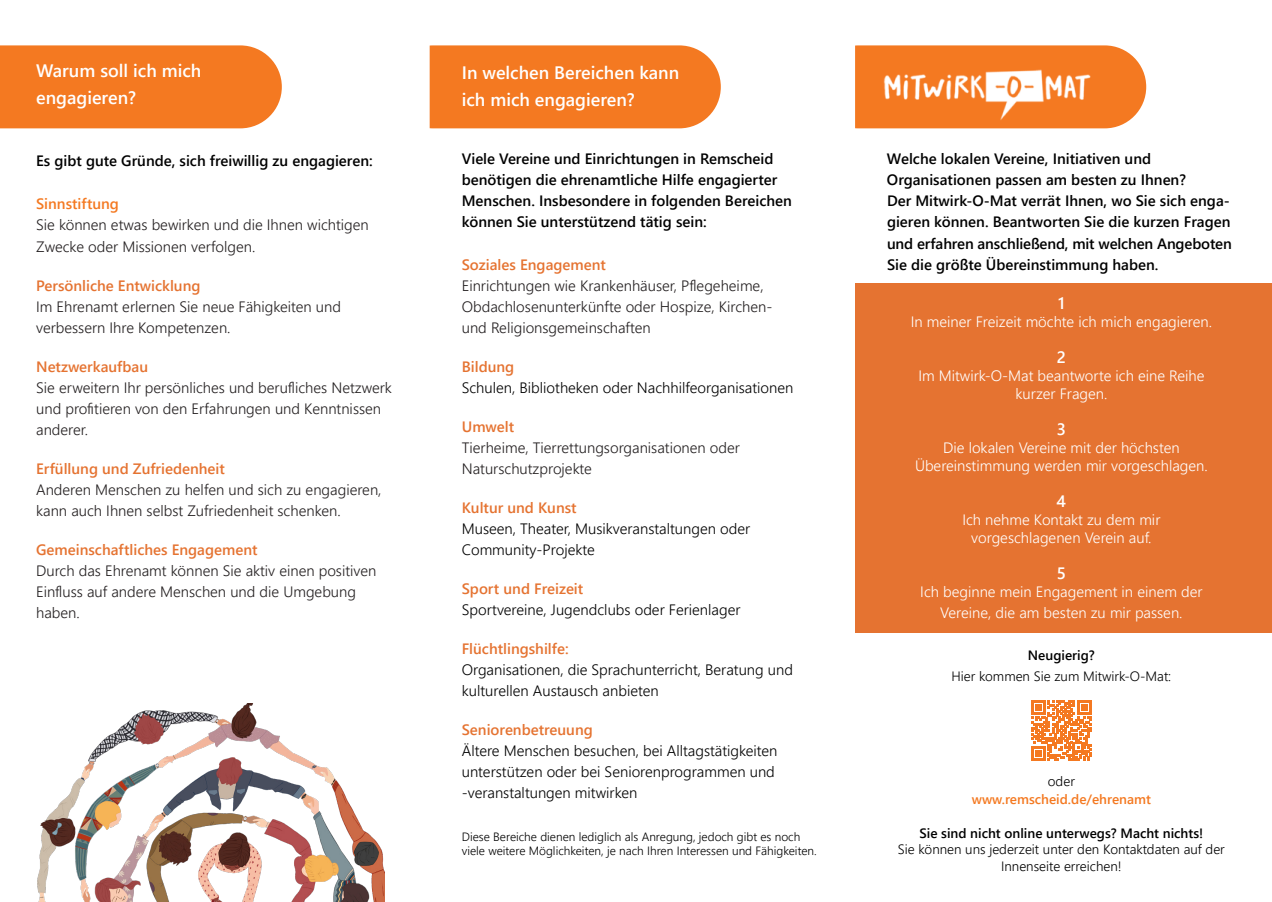
<style>
.page{position:relative;width:1272px;height:902px;background:#fff}
.page>*{position:absolute;margin:0;border:0;box-sizing:border-box;transform-origin:0 0}
.t1{font:600 18px/27px "Segoe UI";color:#fff}
.t2{font:600 16.5px "Segoe UI";color:#fff}
.t3{font:300 15px/21px "Segoe UI";color:#231f20}
.t4{font:600 15px/21px "Segoe UI";color:#000}
.t5{font:300 15px/21px "Segoe UI";color:#000}
.t6{font:300 15px/18px "Segoe UI";color:#fff;text-align:center}
.t7{font:600 15px "Segoe UI";color:#e57331}
.t8{font:600 15px "Segoe UI";color:#f47921}
.t9{font:300 13.5px/16.2px "Segoe UI";color:#000;text-align:center}
.t10{font:600 13.5px "Segoe UI";color:#000}
.t11{font:600 13.5px "Segoe UI";color:#f47921}
.t12{font:300 12px/14.4px "Segoe UI";color:#000}
</style>
<div class="page">
<svg style="left:855px;top:45px;width:291px;height:83px;background:#f4812f"></svg>
<div style="left:0;top:45px;width:282px;height:83px;background:#f47921"></div>
<div style="left:855px;top:283px;width:416px;height:349px;background:#e57331"></div>
<img style="left:874px;top:68px;width:224px;height:53px">
<img style="left:37px;top:703px;width:347px;height:198px">
<div style="left:429px;top:45px;width:291px;height:83px;background:#f47921"></div>
<svg style="left:1031px;top:700px;width:60px;height:60px"></svg>
<p class="t1" style="left:36px;top:56px;width:167px">Warum soll ich mich engagieren?</p>
<p class="t4" style="left:36px;top:148px;width:338px">Es gibt gute Gründe, sich freiwillig zu engagieren:</p>
<p class="t8" style="left:36px;top:190px;width:84px">Sinnstiftung</p>
<p class="t3" style="left:36px;top:213px;width:334px">Sie können etwas bewirken und die Ihnen wichtigen<br>Zwecke oder Missionen verfolgen.</p>
<p class="t7" style="left:36px;top:271px;width:166px">Persönliche Entwicklung</p>
<p class="t3" style="left:36px;top:294px;width:306px">Im Ehrenamt erlernen Sie neue Fähigkeiten und verbessern Ihre Kompetenzen.</p>
<p class="t7" style="left:36px;top:352px;width:113px">Netzwerkaufbau</p>
<p class="t3" style="left:36px;top:375px;width:357px">Sie erweitern Ihr persönliches und berufliches Netzwerk und profitieren von den Erfahrungen und Kenntnissen anderer.</p>
<p class="t7" style="left:36px;top:454px;width:190px">Erfüllung und Zufriedenheit</p>
<p class="t3" style="left:36px;top:477px;width:347px">Anderen Menschen zu helfen und sich zu engagieren, kann auch Ihnen selbst Zufriedenheit schenken.</p>
<p class="t7" style="left:36px;top:535px;width:223px">Gemeinschaftliches Engagement</p>
<p class="t3" style="left:36px;top:558px;width:342px">Durch das Ehrenamt können Sie aktiv einen positiven<br>Einfluss auf andere Menschen und die Umgebung haben.</p>
<p class="t1" style="left:462px;top:58px;width:219px">In welchen Bereichen kann ich mich engagieren?</p>
<p class="t4" style="left:462px;top:147px;width:331px">Viele Vereine und Einrichtungen in Remscheid benötigen die ehrenamtliche Hilfe engagierter Menschen. Insbesondere in folgenden Bereichen können Sie unterstützend tätig sein:</p>
<p class="t7" style="left:462px;top:250px;width:146px">Soziales Engagement</p>
<p class="t3" style="left:462px;top:273px;width:312px">Einrichtungen wie Krankenhäuser, Pflegeheime,<br>Obdachlosenunterkünfte oder Hospize, Kirchen&shy;und Religionsgemeinschaften</p>
<p class="t7" style="left:462px;top:352px;width:54px">Bildung</p>
<p class="t5" style="left:462px;top:375px;width:333px">Schulen, Bibliotheken oder Nachhilfeorganisationen</p>
<p class="t7" style="left:462px;top:412px;width:54px">Umwelt</p>
<p class="t3" style="left:462px;top:435px;width:280px">Tierheime, Tierrettungsorganisationen oder<br>Naturschutzprojekte</p>
<p class="t7" style="left:462px;top:493px;width:116px">Kultur und Kunst</p>
<p class="t5" style="left:462px;top:516px;width:290px">Museen, Theater, Musikveranstaltungen oder<br>Community-Projekte</p>
<p class="t7" style="left:462px;top:574px;width:123px">Sport und Freizeit</p>
<p class="t5" style="left:462px;top:597px;width:280px">Sportvereine, Jugendclubs oder Ferienlager</p>
<p class="t7" style="left:462px;top:634px;width:108px">Flüchtlingshilfe:</p>
<p class="t5" style="left:462px;top:657px;width:333px">Organisationen, die Sprachunterricht, Beratung und kulturellen Austausch anbieten</p>
<p class="t7" style="left:462px;top:715px;width:132px">Seniorenbetreuung</p>
<p class="t5" style="left:462px;top:738px;width:317px">Ältere Menschen besuchen, bei Alltagstätigkeiten unterstützen oder bei Seniorenprogrammen und -veranstaltungen mitwirken</p>
<p class="t12" style="left:462px;top:828px;width:356px">Diese Bereiche dienen lediglich als Anregung, jedoch gibt es noch viele weitere Möglichkeiten, je nach Ihren Interessen und Fähigkeiten.</p>
<p class="t4" style="left:887px;top:147px;width:346px">Welche lokalen Vereine, Initiativen und Organisationen passen am besten zu Ihnen?<br>Der Mitwirk-O-Mat verrät Ihnen, wo Sie sich enga&shy;gieren können. Beantworten Sie die kurzen Fragen und erfahren anschließend, mit welchen Angeboten Sie die größte Übereinstimmung haben.</p>
<p class="t2" style="left:1058px;top:287px;width:8px">1</p>
<p class="t6" style="left:910px;top:311px;width:303px">In meiner Freizeit möchte ich mich engagieren.</p>
<p class="t2" style="left:1056px;top:341px;width:11px">2</p>
<p class="t6" style="left:918px;top:365px;width:287px">Im Mitwirk-O-Mat beantworte ich eine Reihe kurzer Fragen.</p>
<p class="t2" style="left:1056px;top:413px;width:11px">3</p>
<p class="t6" style="left:915px;top:437px;width:294px">Die lokalen Vereine mit der höchsten<br>Übereinstimmung werden mir vorgeschlagen.</p>
<p class="t2" style="left:1056px;top:485px;width:11px">4</p>
<p class="t6" style="left:962px;top:509px;width:199px">Ich nehme Kontakt zu dem mir vorgeschlagenen Verein auf.</p>
<p class="t2" style="left:1056px;top:557px;width:11px">5</p>
<p class="t6" style="left:920px;top:579px;width:284px;line-height:21px">Ich beginne mein Engagement in einem der<br>Vereine, die am besten zu mir passen.</p>
<p class="t10" style="left:1027px;top:642px;width:68px">Neugierig?</p>
<p class="t9" style="left:951px;top:666px;width:221px">Hier kommen Sie zum Mitwirk-O-Mat:</p>
<p class="t9" style="left:1047px;top:771px;width:28px">oder</p>
<p class="t11" style="left:971px;top:786px;width:181px">www.remscheid.de/ehrenamt</p>
<p class="t10" style="left:919px;top:820px;width:285px">Sie sind nicht online unterwegs? Macht nichts!</p>
<p class="t9" style="left:897px;top:840px;width:328px">Sie können uns jederzeit unter den Kontaktdaten auf der<br>Innenseite erreichen!</p>
</div>
